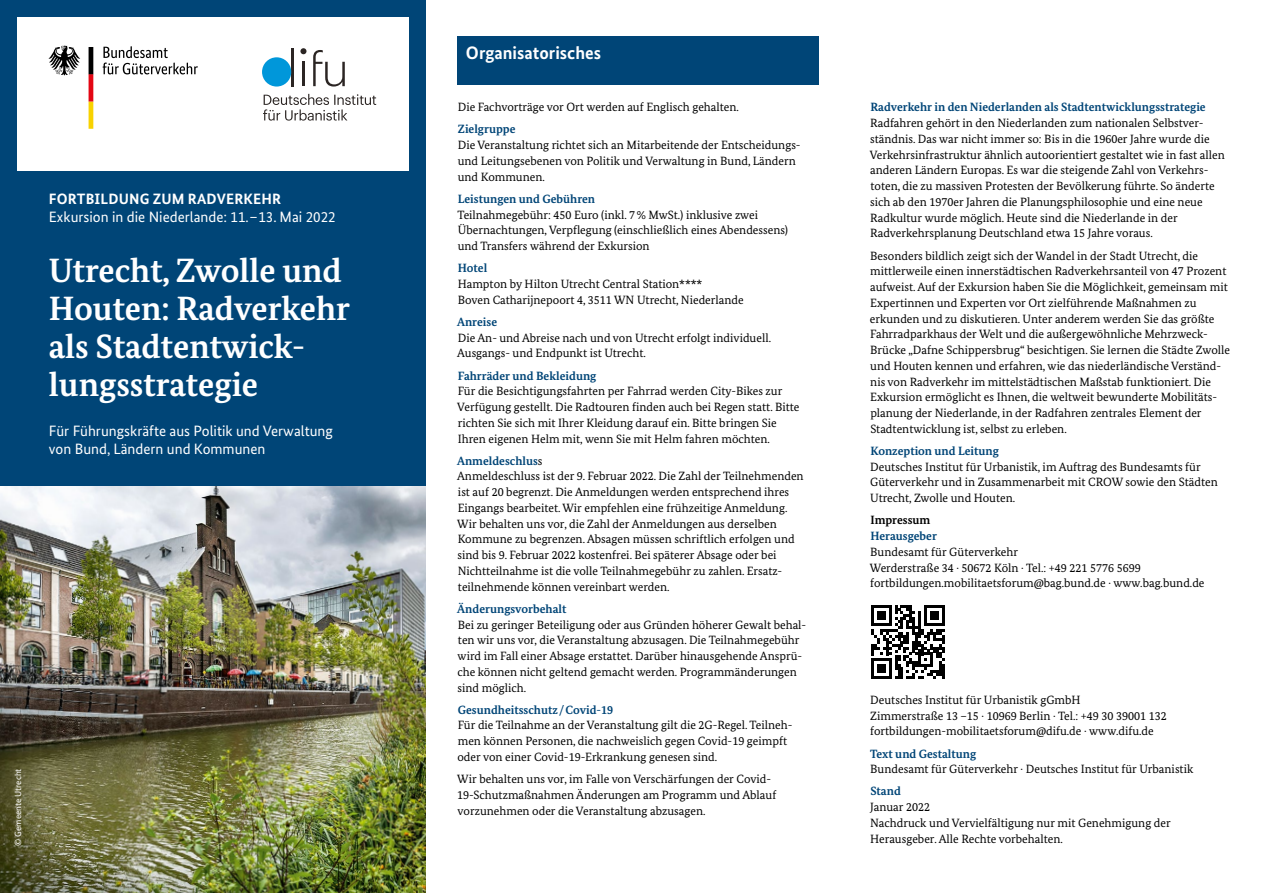
<style>
.page{position:relative;width:1263px;height:893px;background:#fff}
.page>*{position:absolute;margin:0;border:0;box-sizing:border-box;transform-origin:0 0}
.t1{font:700 33.75px/38.2px "Bundes Serif";color:#fff}
.Subhead_Kasten_Bunde{font:700 18px "Bundes Sans";color:#fff}
.t2{font:15px/18px "Bundes Sans";color:#fff}
.Body_Bundes_Serif{font:12px/15.8px "Bundes Serif";color:#000}
.t3{font:700 12px "Bundes Serif";color:#004577}
.Body_Bundes_Serif-2{font:9px "Bundes Sans";color:#fff}
.s1{font-weight:700}
.s2{font-weight:700;color:#004577}
</style>
<div class="page">
<div style="left:0;top:0;width:425px;height:487px;background:#004577"></div>
<div style="left:17px;top:17px;width:391px;height:153px;background:#fff"></div>
<hr style="left:302px;top:62px;width:3px;height:24px;background:#2b2523">
<hr style="left:291px;top:48px;width:3px;height:38px;background:#2b2523">
<svg style="left:313px;top:50px;width:32px;height:37px"></svg>
<div style="left:262px;top:57px;width:29px;height:30px;background:#0097da;border-radius:50%"></div>
<svg style="left:300px;top:48px;width:6px;height:6px"></svg>
<svg style="left:263px;top:94px;width:113px;height:27px"></svg>
<svg style="left:103px;top:46px;width:95px;height:28px"></svg>
<svg style="left:48px;top:46px;width:32px;height:29px"></svg>
<svg style="left:89px;top:47px;width:4px;height:82px"></svg>
<div style="left:457px;top:36px;width:362px;height:49px;background:#004577"></div>
<svg style="left:871px;top:605px;width:74px;height:74px"></svg>
<img style="left:0;top:487px;width:425px;height:406px">
<p class="t2" style="left:49px;top:190px;width:288px"><span class="s1">FORTBILDUNG ZUM RADVERKEHR<br></span>Exkursion in die Niederlande: 11.–13. Mai 2022</p>
<p class="t1" style="left:49px;top:250px;width:303px">Utrecht, Zwolle und<br>Houten: Radverkehr als Stadtentwick&shy;lungsstrategie</p>
<p class="t2" style="left:49px;top:421px;width:286px">Für Führungskräfte aus Politik und Verwaltung von Bund, Ländern und Kommunen</p>
<p class="Body_Bundes_Serif-2" style="left:13px;top:846px;width:79px;rotate:-90deg">© Gemeente Utrecht</p>
<p class="Subhead_Kasten_Bunde" style="left:466px;top:41px;width:137px">Organisatorisches</p>
<p class="Body_Bundes_Serif" style="left:458px;top:99px;width:283px">Die Fachvorträge vor Ort werden auf Englisch gehalten.</p>
<p class="Body_Bundes_Serif" style="left:458px;top:121px;width:344px"><span class="s2">Zielgruppe<br></span>Die Veranstaltung richtet sich an Mitarbeitende der Entscheidungs&shy;und Leitungsebenen von Politik und Verwaltung in Bund, Ländern und Kommunen.</p>
<p class="Body_Bundes_Serif" style="left:457px;top:191px;width:332px"><span class="s2">Leistungen und Gebühren<br></span>Teilnahmegebühr: 450 Euro (inkl. 7% MwSt.) inklusive zwei Übernachtungen, Verpflegung (einschließlich eines Abendessens) und Transfers während der Exkursion</p>
<p class="Body_Bundes_Serif" style="left:458px;top:260px;width:287px"><span class="s2">Hotel<br></span>Hampton by Hilton Utrecht Central Station****<br>Boven Catharijnepoort 4, 3511 WN Utrecht, Niederlande</p>
<p class="Body_Bundes_Serif" style="left:457px;top:314px;width:316px"><span class="s2">Anreise<br></span>Die An- und Abreise nach und von Utrecht erfolgt individuell.<br>Ausgangs- und Endpunkt ist Utrecht.</p>
<p class="Body_Bundes_Serif" style="left:457px;top:367px;width:344px"><span class="s2">Fahrräder und Bekleidung<br></span>Für die Besichtigungsfahrten per Fahrrad werden City-Bikes zur Verfügung gestellt. Die Radtouren finden auch bei Regen statt. Bitte richten Sie sich mit Ihrer Kleidung darauf ein. Bitte bringen Sie Ihren eigenen Helm mit, wenn Sie mit Helm fahren möchten.</p>
<p class="Body_Bundes_Serif" style="left:457px;top:453px;width:348px"><span class="s2">Anmeldeschlus</span>s<br>Anmeldeschluss ist der 9. Februar 2022. Die Zahl der Teilnehmenden ist auf 20 begrenzt. Die Anmeldungen werden entsprechend ihres Eingangs bearbeitet. Wir empfehlen eine frühzeitige Anmeldung.<br>Wir behalten uns vor, die Zahl der Anmeldungen aus derselben Kommune zu begrenzen. Absagen müssen schriftlich erfolgen und sind bis 9. Februar 2022 kostenfrei. Bei späterer Absage oder bei Nichtteilnahme ist die volle Teilnahmegebühr zu zahlen. Ersatz&shy;teilnehmende können vereinbart werden.</p>
<p class="Body_Bundes_Serif" style="left:457px;top:601px;width:350px"><span class="s2">Änderungsvorbehalt<br></span>Bei zu geringer Beteiligung oder aus Gründen höherer Gewalt behal&shy;ten wir uns vor, die Veranstaltung abzusagen. Die Teilnahmegebühr wird im Fall einer Absage erstattet. Darüber hinausgehende Ansprü&shy;che können nicht geltend gemacht werden. Programmänderungen sind möglich.</p>
<p class="Body_Bundes_Serif" style="left:457px;top:702px;width:336px"><span class="s2">Gesundheitsschutz/Covid-19<br></span>Für die Teilnahme an der Veranstaltung gilt die 2G-Regel. Teilneh&shy;men können Personen, die nachweislich gegen Covid-19 geimpft oder von einer Covid-19-Erkrankung genesen sind.</p>
<p class="Body_Bundes_Serif" style="left:457px;top:771px;width:321px">Wir behalten uns vor, im Falle von Verschärfungen der Covid-<br>19-Schutzmaßnahmen Änderungen am Programm und Ablauf vorzunehmen oder die Veranstaltung abzusagen.</p>
<p class="Body_Bundes_Serif" style="left:870px;top:99px;width:356px"><span class="s2">Radverkehr in den Niederlanden als Stadtentwicklungsstrategie </span>Radfahren gehört in den Niederlanden zum nationalen Selbstver&shy;ständnis. Das war nicht immer so: Bis in die 1960er Jahre wurde die Verkehrsinfrastruktur ähnlich autoorientiert gestaltet wie in fast allen anderen Ländern Europas. Es war die steigende Zahl von Verkehrs&shy;toten, die zu massiven Protesten der Bevölkerung führte. So änderte sich ab den 1970er Jahren die Planungsphilosophie und eine neue Radkultur wurde möglich. Heute sind die Niederlande in der Radverkehrsplanung Deutschland etwa 15 Jahre voraus.</p>
<p class="Body_Bundes_Serif" style="left:870px;top:247px;width:362px">Besonders bildlich zeigt sich der Wandel in der Stadt Utrecht, die mittlerweile einen innerstädtischen Radverkehrsanteil von 47 Prozent aufweist. Auf der Exkursion haben Sie die Möglichkeit, gemeinsam mit Expertinnen und Experten vor Ort zielführende Maßnahmen zu erkunden und zu diskutieren. Unter anderem werden Sie das größte Fahrradparkhaus der Welt und die außergewöhnliche Mehrzweck-Brücke „Dafne Schippersbrug“ besichtigen. Sie lernen die Städte Zwolle und Houten kennen und erfahren, wie das niederländische Verständ&shy;nis von Radverkehr im mittelstädtischen Maßstab funktioniert. Die Exkursion ermöglicht es Ihnen, die weltweit bewunderte Mobilitäts&shy;planung der Niederlande, in der Radfahren zentrales Element der Stadtentwicklung ist, selbst zu erleben.</p>
<p class="Body_Bundes_Serif" style="left:870px;top:443px;width:349px"><span class="s2">Konzeption und Leitung<br></span>Deutsches Institut für Urbanistik, im Auftrag des Bundesamts für Güterverkehr und in Zusammenarbeit mit CROW sowie den Städten Utrecht, Zwolle und Houten.</p>
<p class="Body_Bundes_Serif" style="left:870px;top:512px;width:336px"><span class="s1">Impressum<br></span><span class="s2">Herausgeber<br></span>Bundesamt für Güterverkehr<br>Werderstraße 34 · 50672 Köln · Tel.: +49 221 5776 5699 fortbildungen.mobilitaetsforum@bag.bund.de · www.bag.bund.de</p>
<p class="Body_Bundes_Serif" style="left:870px;top:692px;width:212px">Deutsches Institut für Urbanistik gGmbH</p>
<p class="Body_Bundes_Serif" style="left:870px;top:707px;width:298px">Zimmerstraße 13 –15 · 10969 Berlin · Tel.: +49 30 39001 132</p>
<p class="Body_Bundes_Serif" style="left:870px;top:723px;width:285px">fortbildungen-mobilitaetsforum@difu.de · www.difu.de</p>
<p class="t3" style="left:870px;top:746px;width:108px">Text und Gestaltung</p>
<p class="Body_Bundes_Serif" style="left:870px;top:761px;width:325px">Bundesamt für Güterverkehr · Deutsches Institut für Urbanistik</p>
<p class="t3" style="left:870px;top:784px;width:32px">Stand</p>
<p class="Body_Bundes_Serif" style="left:870px;top:799px;width:302px">Januar 2022<br>Nachdruck und Vervielfältigung nur mit Genehmigung der<br>Herausgeber. Alle Rechte vorbehalten.</p>
</div>
